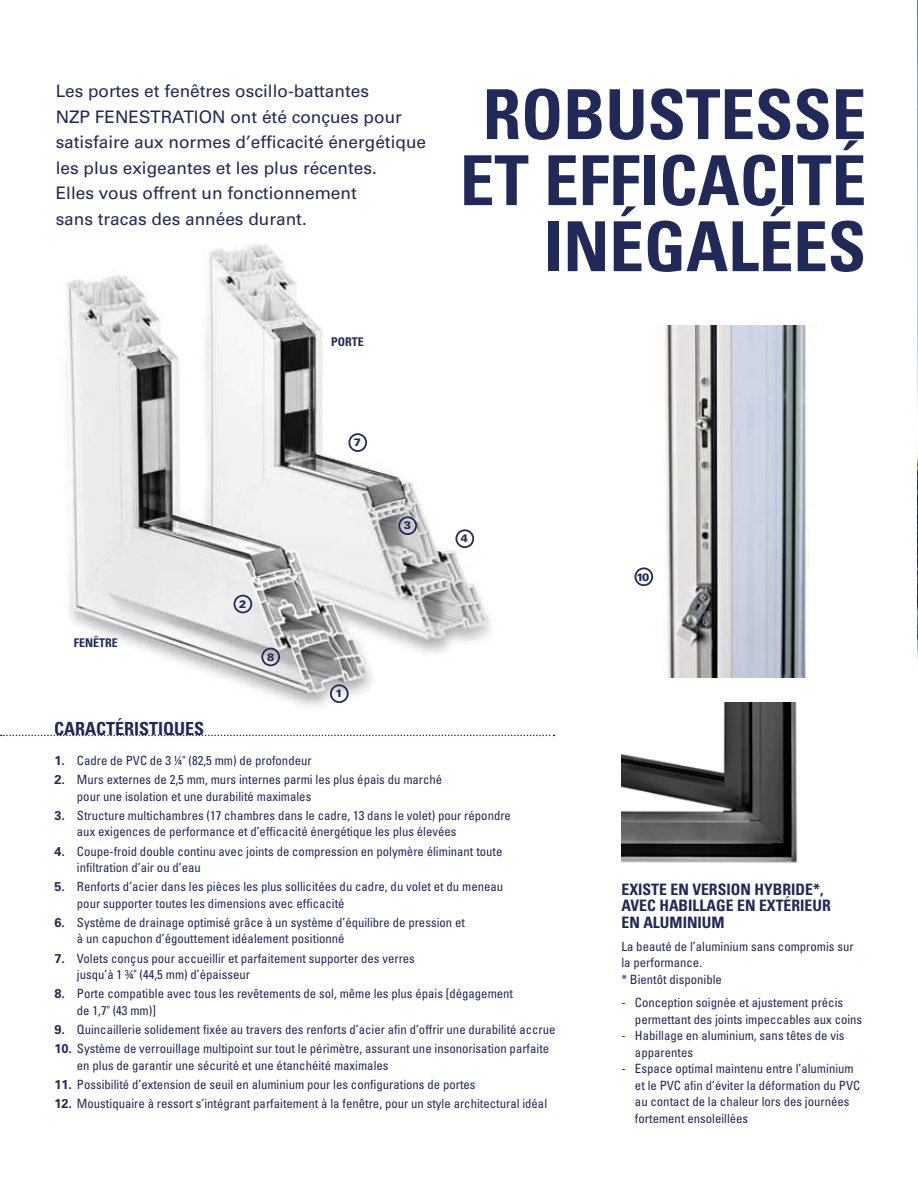
<style>
.page{position:relative;width:918px;height:1188px;background:#fff}
.page>*{position:absolute;margin:0;border:0;box-sizing:border-box;transform-origin:0 0}
.t1{font:700 condensed 69px/66px "Univers";color:#212958;text-align:right}
.t2{font:700 condensed 18px "Univers";color:#212958}
.t3{font:17.25px/25.5px "Univers";color:#212958}
.t4{font:700 condensed 15.75px/16.5px "Univers";color:#212958}
.t5{font:condensed 12.75px/16.5px "Univers";color:#212958}
.t6{font:700 condensed 12px "Univers";color:#212958}
.t7{font:900 10.8px "Univers";color:#212958}
.s1{font-weight:700;font-stretch:normal}
</style>
<div class="page">
<img style="left:31px;top:244px;width:475px;height:491px">
<div style="left:330px;top:684px;width:19px;height:19px;border:2px solid #212958;border-radius:50%"></div>
<div style="left:234px;top:595px;width:18px;height:18px;border:2px solid #212958;border-radius:50%"></div>
<div style="left:398px;top:516px;width:19px;height:19px;border:2px solid #212958;border-radius:50%"></div>
<div style="left:348px;top:433px;width:19px;height:19px;border:2px solid #212958;border-radius:50%"></div>
<div style="left:261px;top:648px;width:19px;height:18px;border:2px solid #212958;border-radius:50%"></div>
<div style="left:455px;top:529px;width:19px;height:19px;border:2px solid #212958;border-radius:50%"></div>
<svg style="left:1px;top:735px;width:554px;height:1px"></svg>
<img style="left:917px;top:0;width:1px;height:658px">
<img style="left:634px;top:326px;width:176px;height:351px">
<div style="left:635px;top:567px;width:18px;height:19px;border:2px solid #212958;border-radius:50%"></div>
<img style="left:621px;top:702px;width:177px;height:161px">
<p class="t3" style="left:56px;top:78px;width:372px">Les portes et fenêtres oscillo-battantes<br>NZP FENESTRATION ont été conçues pour satisfaire aux normes d’efficacité énergétique les plus exigeantes et les plus récentes.<br>Elles vous offrent un fonctionnement<br>sans tracas des années durant.</p>
<p class="t6" style="left:331px;top:335px;width:34px">PORTE</p>
<h1 class="t1" style="left:460px;top:81px;width:408px">ROBUSTESSE<br>ET EFFICACITÉ<br>INÉGALÉES</h1>
<p class="t6" style="left:74px;top:635px;width:46px">FENÊTRE</p>
<h2 class="t2" style="left:54px;top:718px;width:71px">CARACTÉRIS</h2>
<h2 class="t2" style="left:149px;top:718px;width:36px">TIQUES</h2>
<p class="t7" style="left:239px;top:597px;width:9px">2</p>
<p class="t7" style="left:267px;top:650px;width:9px">8</p>
<p class="t7" style="left:354px;top:436px;width:9px">7</p>
<p class="t7" style="left:404px;top:519px;width:9px">3</p>
<p class="t7" style="left:461px;top:532px;width:9px">4</p>
<p class="t7" style="left:335px;top:687px;width:9px">1</p>
<p class="t7" style="left:637px;top:570px;width:14px">10</p>
<p class="t5" style="left:54px;top:752px;width:259px"><span class="s1">1.</span> Cadre de PVC de 3 ¼" (82,5 mm) de profondeur</p>
<p class="t5" style="left:77px;top:771px;width:367px;text-indent:-23px"><span class="s1">2.</span> Murs externes de 2,5 mm, murs internes parmi les plus épais du marché pour une isolation et une durabilité maximales</p>
<p class="t5" style="left:77px;top:807px;width:436px;text-indent:-23px"><span class="s1">3.</span> Structure multichambres (17 chambres dans le cadre, 13 dans le volet) pour répondre aux exigences de performance et d’efficacité énergétique les plus élevées</p>
<p class="t5" style="left:77px;top:843px;width:427px;text-indent:-23px"><span class="s1">4.</span> Coupe-froid double continu avec joints de compression en polymère éliminant toute infiltration d’air ou d’eau</p>
<p class="t5" style="left:77px;top:878px;width:428px;text-indent:-23px"><span class="s1">5.</span> Renforts d’acier dans les pièces les plus sollicitées du cadre, du volet et du meneau pour supporter toutes les dimensions avec efficacité</p>
<p class="t5" style="left:77px;top:914px;width:390px;text-indent:-23px"><span class="s1">6.</span> Système de drainage optimisé grâce à un système d’équilibre de pression et à un capuchon d’égouttement idéalement positionné</p>
<p class="t5" style="left:77px;top:950px;width:340px;text-indent:-23px"><span class="s1">7.</span> Volets conçus pour accueillir et parfaitement supporter des verres jusqu’à 1 ¾" (44,5 mm) d’épaisseur</p>
<p class="t5" style="left:77px;top:985px;width:438px;text-indent:-23px"><span class="s1">8.</span> Porte compatible avec tous les revêtements de sol, même les plus épais [dégagement de 1,7" (43 mm)]</p>
<p class="t5" style="left:54px;top:1021px;width:503px"><span class="s1">9.</span> Quincaillerie solidement fixée au travers des renforts d’acier afin d’offrir une durabilité accrue</p>
<p class="t5" style="left:77px;top:1040px;width:474px;text-indent:-23px"><span class="s1">10.</span> Système de verrouillage multipoint sur tout le périmètre, assurant une insonorisation parfaite en plus de garantir une sécurité et une étanchéité maximales</p>
<p class="t5" style="left:54px;top:1076px;width:423px"><span class="s1">11.</span> Possibilité d’extension de seuil en aluminium pour les configurations de portes</p>
<p class="t5" style="left:54px;top:1095px;width:494px"><span class="s1">12.</span> Moustiquaire à ressort s’intégrant parfaitement à la fenêtre, pour un style architectural idéal</p>
<p class="t4" style="left:621px;top:881px;width:211px">EXISTE EN VERSION HYBRIDE*,<br>AVEC HABILLAGE EN EXTÉRIEUR<br>EN ALUMINIUM</p>
<p class="t5" style="left:621px;top:938px;width:234px">La beauté de l’aluminium sans compromis sur la performance.<br>* Bientôt disponible</p>
<p class="t5" style="left:635px;top:994px;width:229px;text-indent:-14px">- Conception soignée et ajustement précis permettant des joints impeccables aux coins</p>
<p class="t5" style="left:635px;top:1027px;width:211px;text-indent:-14px">- Habillage en aluminium, sans têtes de vis apparentes</p>
<p class="t5" style="left:635px;top:1060px;width:227px;text-indent:-14px">- Espace optimal maintenu entre l’aluminium et le PVC afin d’éviter la déformation du PVC au contact de la chaleur lors des journées fortement ensoleillées</p>
</div>
